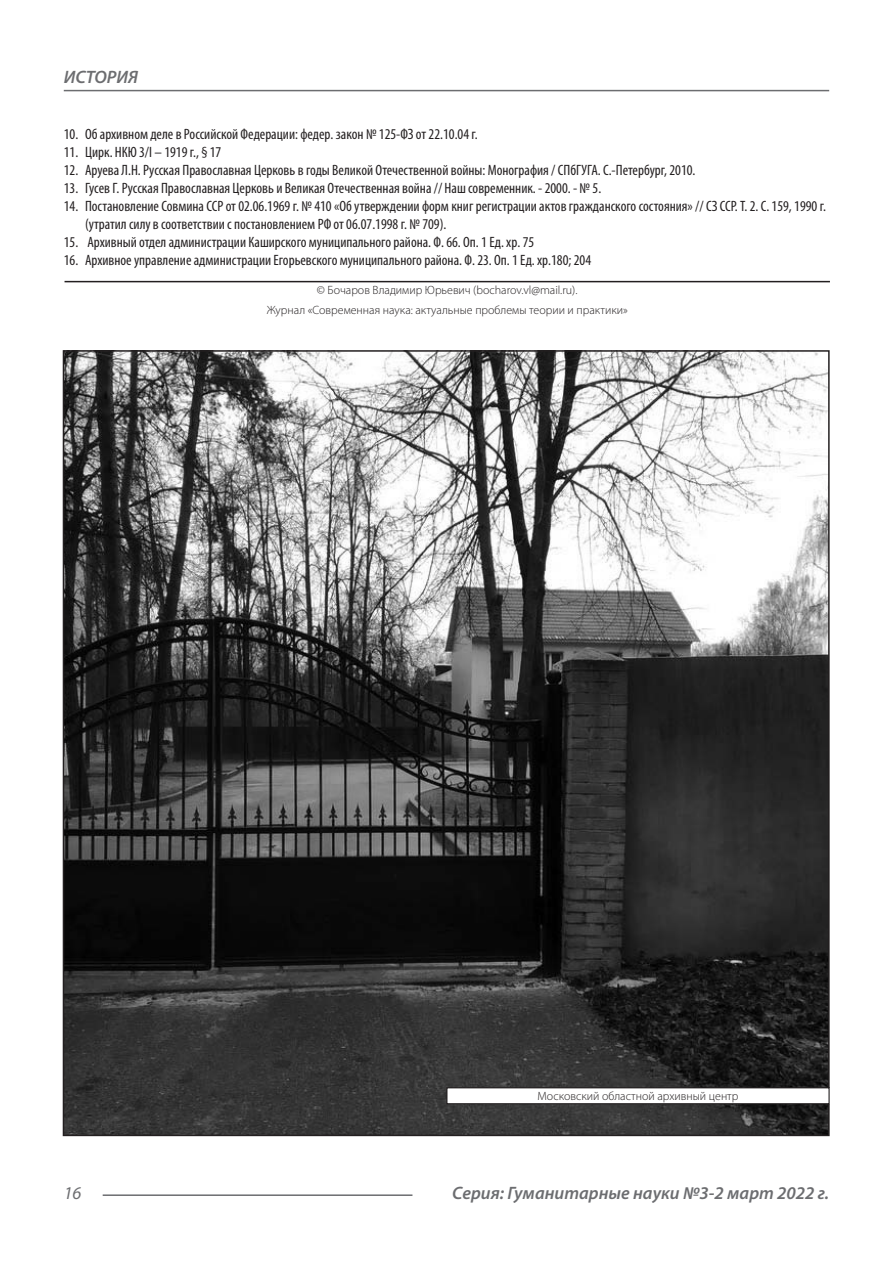
<style>
.page{position:relative;width:893px;height:1263px;background:#fff}
.page>*{position:absolute;margin:0;border:0;box-sizing:border-box;transform-origin:0 0}
.t1{font:italic 600 18px "Myriad Pro";color:#6c6d70}
.t2{font:italic 18px "Myriad Pro";color:#6c6d70}
.t3{font:condensed 15px/18px "Myriad Pro";color:#231f20}
.Автор_копирайт{font:300 12px "Myriad Pro";color:#231f20}
</style>
<div class="page">
<hr style="left:103px;top:1194px;width:309px;height:2px;background:#6c6d70">
<hr style="left:64px;top:90px;width:765px;height:1px;background:#6c6d70">
<hr style="left:65px;top:281px;width:765px;height:1px;background:#231f20">
<img style="left:66px;top:353px;width:761px;height:780px">
<div style="left:447px;top:1088px;width:382px;height:16px;background:#fff"></div>
<div style="left:446px;top:1087px;width:384px;height:17px;border:1px solid #231f20"></div>
<p class="t1" style="left:64px;top:66px;width:76px">ИСТОРИЯ</p>
<p class="t3" style="left:64px;top:125px;width:416px">10. Об архивном деле в Российской Федерации: федер. закон № 125-ФЗ от 22.10.04 г.</p>
<p class="t3" style="left:64px;top:143px;width:159px">11. Цирк. НКЮ 3/I – 1919 г., § 17</p>
<p class="t3" style="left:64px;top:161px;width:633px">12. Аруева Л.Н. Русская Православная Церковь в годы Великой Отечественной войны: Монография / СПбГУГА. С.-Петербург, 2010.</p>
<p class="t3" style="left:64px;top:179px;width:539px">13. Гусев Г. Русская Православная Церковь и Великая Отечественная война // Наш современник. - 2000. - № 5.</p>
<p class="t3" style="left:85px;top:197px;width:742px;text-indent:-21px">14. Постановление Совмина ССР от 02.06.1969 г. № 410 «Об утверждении форм книг регистрации актов гражданского состояния» // СЗ ССР. Т. 2. С. 159, 1990 г. (утратил силу в соответствии с постановлением РФ от 06.07.1998 г. № 709).</p>
<p class="t3" style="left:64px;top:233px;width:472px">15. Архивный отдел администрации Каширского муниципального района. Ф. 66. Оп. 1 Ед. хр. 75</p>
<p class="t3" style="left:64px;top:251px;width:529px">16. Архивное управление администрации Егорьевского муниципального района. Ф. 23. Оп. 1 Ед. хр.180; 204</p>
<p class="Автор_копирайт" style="left:317px;top:283px;width:262px">© Бочаров Владимир Юрьевич (bocharov.vl@mail.ru).</p>
<p class="Автор_копирайт" style="left:267px;top:302px;width:363px">Журнал «Современная наука: актуальные проблемы теории и практики»</p>
<p class="Автор_копирайт" style="left:538px;top:1089px;width:202px">Московский областной архивный центр</p>
<p class="t2" style="left:64px;top:1182px;width:19px">16</p>
<p class="t1" style="left:452px;top:1182px;width:378px">Серия: Гуманитарные науки №3-2 март 2022 г.</p>
</div>
